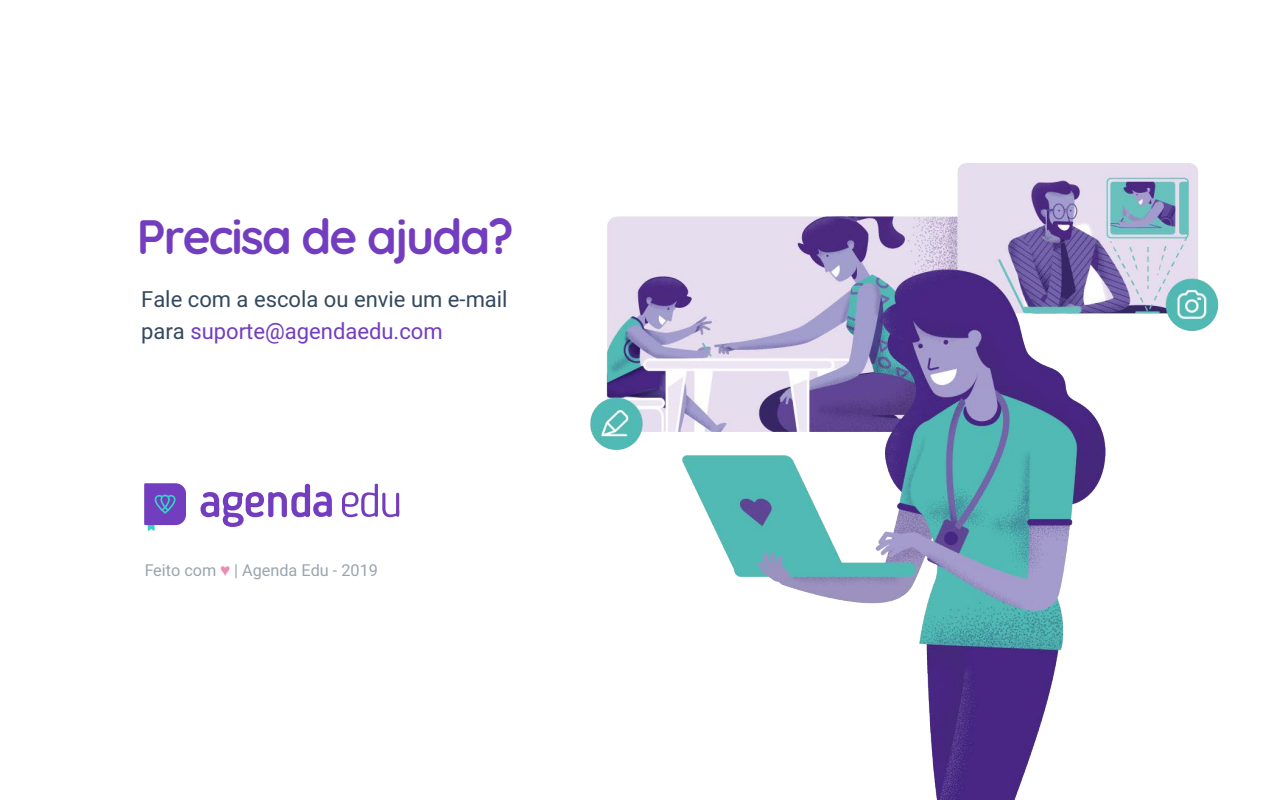
<style>
.page{position:relative;width:1280px;height:800px;background:#fff}
.page>*{position:absolute;margin:0;border:0;box-sizing:border-box;transform-origin:0 0}
.t1{font:700 48px "Quicksand";letter-spacing:-.04em;color:#733dbf}
.t2{font:22px/32px "Heebo";color:#34495e}
.t3{font:16.3px "Heebo";color:#34495e}
.s1{color:#733dbf}
.s2{font-family:"Arial";color:#d81966}
</style>
<div class="page">
<svg style="left:144px;top:483px;width:42px;height:48px;background:#8065c8"></svg>
<svg style="left:342px;top:484px;width:57px;height:33px"></svg>
<svg style="left:201px;top:484px;width:131px;height:43px"></svg>
<img style="left:590px;top:163px;width:629px;height:637px">
<h1 class="t1" style="left:137px;top:197px;width:378px">Precisa de ajuda?</h1>
<p class="t2" style="left:141px;top:284px;width:368px">Fale com a escola ou envie um e-mail para <span class="s1">suporte@agendaedu.com</span></p>
<p class="t3" style="left:144px;top:559px;width:235px">Feito com <span class="s2">♥</span> | Agenda Edu - 2019</p>
</div>
